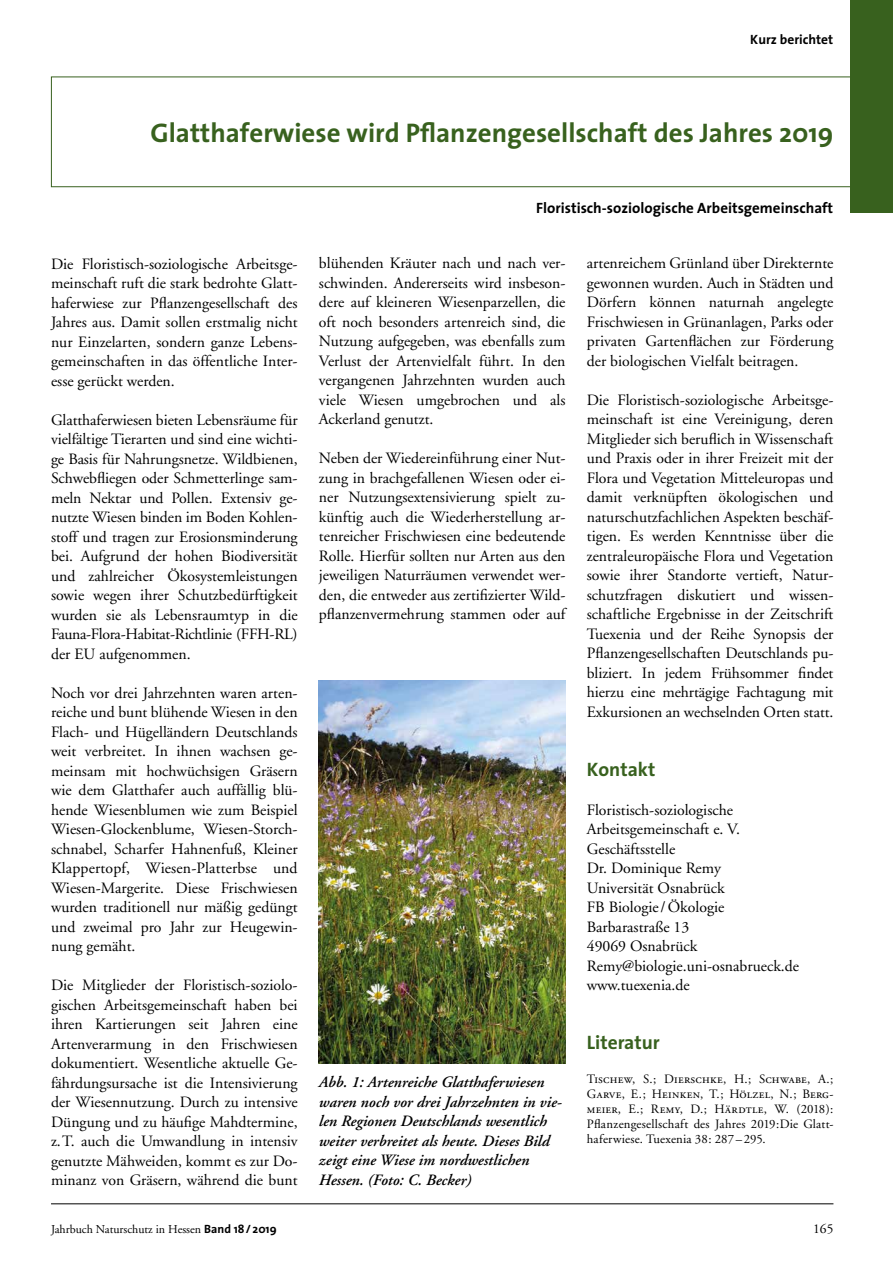
<style>
.page{position:relative;width:893px;height:1263px;background:#fff}
.page>*{position:absolute;margin:0;border:0;box-sizing:border-box;transform-origin:0 0}
.t1{font:700 27px "The Sans";color:#38611e}
.t2{font:700 19.5px "The Sans";color:#38611e}
.t3{font:15.75px/19.5px "Adobe Garamond";color:#000;text-align:justify}
.t4{font:italic 600 15.75px/19.5px "Adobe Garamond";color:#000}
.t5{font:700 15px "The Sans";color:#000}
.t6{font:700 13.5px "The Sans";color:#000}
.t7{font:13.5px "Adobe Garamond";color:#000}
.t8{font:12.75px/15px "Adobe Garamond Regular SC";letter-spacing:.02em;color:#000;text-align:justify}
.t9{font:12.75px/15px "Adobe Garamond";letter-spacing:.015em;color:#000}
.t10{font:12px "Adobe Garamond";color:#000}
.s1{font-family:"Adobe Garamond"}
.s2{font-family:"The Sans";font-weight:700}
</style>
<div class="page">
<hr style="left:51px;top:1203px;width:782px;height:1px;background:#000">
<div style="left:51px;top:77px;width:842px;height:110px;border:1px solid #38611e"></div>
<div style="left:850px;top:0;width:43px;height:213px;background:#38611e"></div>
<img style="left:319px;top:680px;width:247px;height:383px">
<p class="t6" style="left:750px;top:28px;width:84px">Kurz berichtet</p>
<h1 class="t1" style="left:151px;top:110px;width:684px">Glatthaferwiese wird Pflanzengesellschaft des Jahres 2019</h1>
<p class="t3" style="left:51px;top:254px;width:248px">Die Floristisch-soziologische Arbeitsge&shy;meinschaft ruft die stark bedrohte Glatt&shy;haferwiese zur Pflanzengesellschaft des Jahres aus. Damit sollen erstmalig nicht nur Einzelarten, sondern ganze Lebens&shy;gemeinschaften in das öffentliche Inter&shy;esse gerückt werden.</p>
<p class="t3" style="left:51px;top:410px;width:248px">Glatthaferwiesen bieten Lebensräume für vielfältige Tierarten und sind eine wichti&shy;ge Basis für Nahrungsnetze. Wildbienen, Schwebfliegen oder Schmetterlinge sam&shy;meln Nektar und Pollen. Extensiv ge&shy;nutzte Wiesen binden im Boden Kohlen&shy;stoff und tragen zur Erosionsminderung bei. Aufgrund der hohen Biodiversität und zahlreicher Ökosystemleistungen sowie wegen ihrer Schutzbedürftigkeit wurden sie als Lebensraumtyp in die Fauna-Flora-Habitat-Richtlinie (FFH-RL) der EU aufgenommen.</p>
<p class="t3" style="left:51px;top:683px;width:248px">Noch vor drei Jahrzehnten waren arten&shy;reiche und bunt blühende Wiesen in den Flach- und Hügelländern Deutschlands weit verbreitet. In ihnen wachsen ge&shy;meinsam mit hochwüchsigen Gräsern wie dem Glatthafer auch auffällig blü&shy;hende Wiesenblumen wie zum Beispiel Wiesen-Glockenblume, Wiesen-Storch&shy;schnabel, Scharfer Hahnenfuß, Kleiner Klappertopf, Wiesen-Platterbse und Wiesen-Margerite. Diese Frischwiesen wurden traditionell nur mäßig gedüngt und zweimal pro Jahr zur Heugewin&shy;nung gemäht.</p>
<p class="t3" style="left:51px;top:976px;width:248px">Die Mitglieder der Floristisch-soziolo&shy;gischen Arbeitsgemeinschaft haben bei ihren Kartierungen seit Jahren eine Artenverarmung in den Frischwiesen dokumentiert. Wesentliche aktuelle Ge&shy;fährdungsursache ist die Intensivierung der Wiesennutzung. Durch zu intensive Düngung und zu häufige Mahdtermine, z.T. auch die Umwandlung in intensiv genutzte Mähweiden, kommt es zur Do&shy;minanz von Gräsern, während die bunt</p>
<p class="t5" style="left:536px;top:195px;width:298px">Floristisch-soziologische Arbeitsgemeinschaft</p>
<p class="t3" style="left:319px;top:254px;width:248px">blühenden Kräuter nach und nach ver&shy;schwinden. Andererseits wird insbeson&shy;dere auf kleineren Wiesenparzellen, die oft noch besonders artenreich sind, die Nutzung aufgegeben, was ebenfalls zum Verlust der Artenvielfalt führt. In den vergangenen Jahrzehnten wurden auch viele Wiesen umgebrochen und als Ackerland genutzt.</p>
<p class="t3" style="left:319px;top:449px;width:248px">Neben der Wiedereinführung einer Nut&shy;zung in brachgefallenen Wiesen oder ei&shy;ner Nutzungsextensivierung spielt zu&shy;künftig auch die Wiederherstellung ar&shy;tenreicher Frischwiesen eine bedeutende Rolle. Hierfür sollten nur Arten aus den jeweiligen Naturräumen verwendet wer&shy;den, die entweder aus zertifizierter Wild&shy;pflanzenvermehrung stammen oder auf</p>
<p class="t4" style="left:319px;top:1073px;width:245px">Abb. 1: Artenreiche Glatthaferwiesen waren noch vor drei Jahrzehnten in vie&shy;len Regionen Deutschlands wesentlich weiter verbreitet als heute. Dieses Bild zeigt eine Wiese im nordwestlichen Hessen. (Foto: C. Becker)</p>
<p class="t3" style="left:587px;top:254px;width:248px">artenreichem Grünland über Direkternte gewonnen wurden. Auch in Städten und Dörfern können naturnah angelegte Frischwiesen in Grünanlagen, Parks oder privaten Gartenflächen zur Förderung der biologischen Vielfalt beitragen.</p>
<p class="t3" style="left:587px;top:391px;width:248px">Die Floristisch-soziologische Arbeitsge&shy;meinschaft ist eine Vereinigung, deren Mitglieder sich beruflich in Wissenschaft und Praxis oder in ihrer Freizeit mit der Flora und Vegetation Mitteleuropas und damit verknüpften ökologischen und naturschutzfachlichen Aspekten beschäf&shy;tigen. Es werden Kenntnisse über die zentraleuropäische Flora und Vegetation sowie ihrer Standorte vertieft, Natur&shy;schutzfragen diskutiert und wissen&shy;schaftliche Ergebnisse in der Zeitschrift Tuexenia und der Reihe Synopsis der Pflanzengesellschaften Deutschlands pu&shy;bliziert. In jedem Frühsommer findet hierzu eine mehrtägige Fachtagung mit Exkursionen an wechselnden Orten statt.</p>
<p class="t2" style="left:587px;top:753px;width:70px">Kontakt</p>
<p class="t3" style="left:587px;top:800px;width:214px;text-align:left">Floristisch-soziologische<br>Arbeitsgemeinschaft e. V.<br>Geschäftsstelle<br>Dr. Dominique Remy<br>Universität Osnabrück<br>FB Biologie/Ökologie<br>Barbarastraße 13<br>49069 Osnabrück<br>Remy@biologie.uni-osnabrueck.de www.tuexenia.de</p>
<p class="t2" style="left:587px;top:1026px;width:75px">Literatur</p>
<p class="t8" style="left:587px;top:1072px;width:248px">Tischew, S.; Dierschke, H.; Schwabe, A.; Garve, E.; Heinken, T.; Hölzel, N.; Berg&shy;meier, E.; Remy, D.; Härdtle, W. <span class="s1">(2018):</span></p>
<p class="t9" style="left:587px;top:1117px;width:248px">Pflanzengesellschaft des Jahres 2019:Die Glatt&shy;haferwiese. Tuexenia 38: 287–295.</p>
<p class="t10" style="left:51px;top:1223px;width:227px">Jahrbuch Naturschutz in Hessen <span class="s2">Band 18/ 2019</span></p>
<p class="t7" style="left:813px;top:1222px;width:22px">165</p>
</div>
